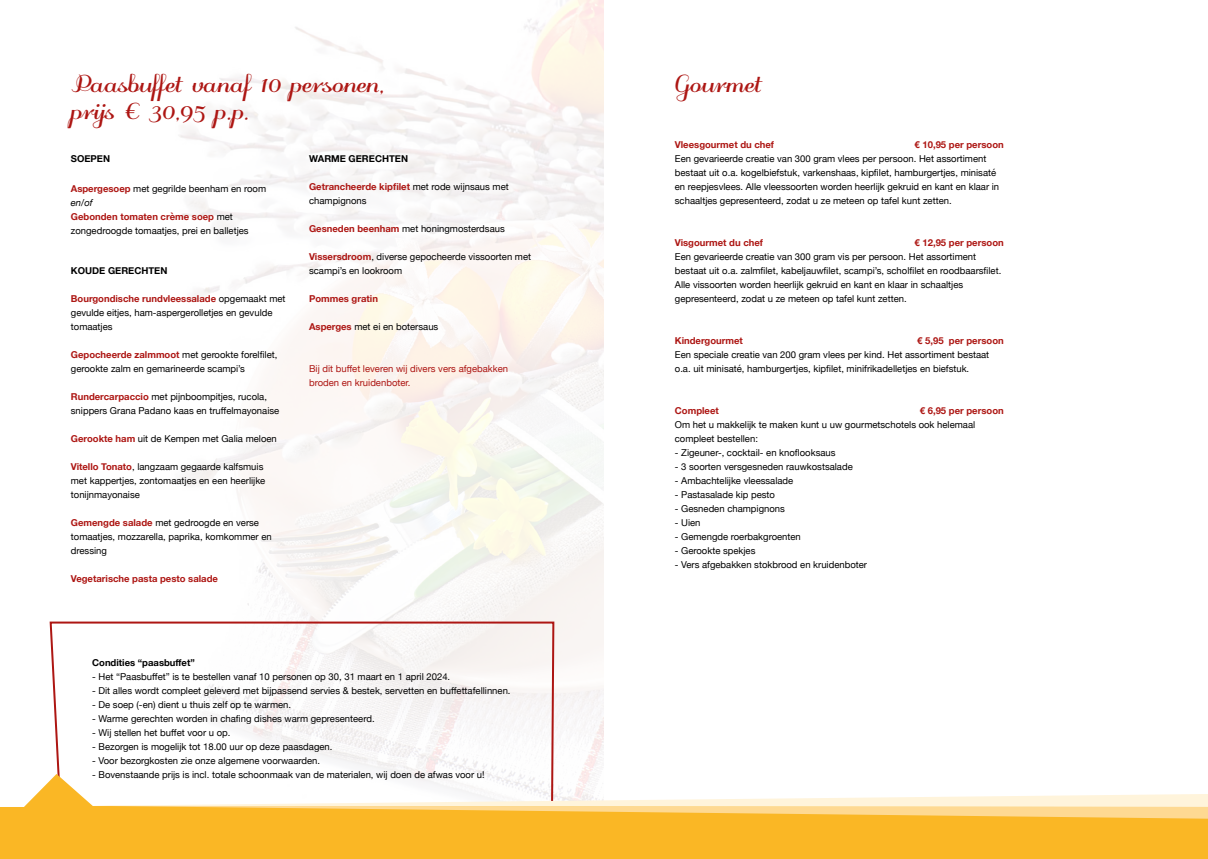
<style>
.page{position:relative;width:1208px;height:859px;background:#fff}
.page>*{position:absolute;margin:0;border:0;box-sizing:border-box;transform-origin:0 0}
.t1{font:700 30px/27px "odstemplik";color:#ad1613}
.t2{font:9.5px/14px "Helvetica Neue";color:#000}
.t3{font:700 9.5px "Helvetica Neue";color:#ad1613}
.t4{font:9.5px/14px "Helvetica Neue";color:#ad1613}
.t5{font:700 9.5px "Helvetica Neue";color:#000}
.s1{font-weight:700;color:#ad1613}
.s2{font-style:italic}
</style>
<div class="page">
<svg style="left:49px;top:620px;width:506px;height:154px"></svg>
<svg style="left:0;top:774px;width:1208px;height:85px;fill:#fab725"></svg>
<svg style="left:92px;top:794px;width:1116px;height:25px"></svg>
<h1 class="t1" style="left:71px;top:73px;width:316px">Paasbuffet vanaf 10 personen, prijs € 30,95 p.p.</h1>
<p class="t5" style="left:71px;top:151px;width:41px">SOEPEN</p>
<p class="t2" style="left:71px;top:183px;width:197px"><span class="s1">Aspergesoep</span> met gegrilde beenham en room <span class="s2">en/of<br></span><span class="s1">Gebonden tomaten crème soep</span> met zongedroogde tomaatjes, prei en balletjes</p>
<p class="t5" style="left:71px;top:264px;width:98px">KOUDE GERECHTEN</p>
<p class="t2" style="left:71px;top:293px;width:216px"><span class="s1">Bourgondische rundvleessalade</span> opgemaakt met gevulde eitjes, ham-aspergerolletjes en gevulde tomaatjes</p>
<p class="t2" style="left:71px;top:349px;width:208px"><span class="s1">Gepocheerde zalmmoot</span> met gerookte forelfilet, gerookte zalm en gemarineerde scampi’s</p>
<p class="t2" style="left:71px;top:391px;width:210px"><span class="s1">Rundercarpaccio</span> met pijnboompitjes, rucola, snippers Grana Padano kaas en truffelmayonaise</p>
<p class="t2" style="left:71px;top:433px;width:207px"><span class="s1">Gerookte ham</span> uit de Kempen met Galia meloen</p>
<p class="t2" style="left:71px;top:461px;width:196px"><span class="s1">Vitello Tonato</span>, langzaam gegaarde kalfsmuis met kappertjes, zontomaatjes en een heerlijke tonijnmayonaise</p>
<p class="t2" style="left:71px;top:517px;width:202px"><span class="s1">Gemengde salade</span> met gedroogde en verse tomaatjes, mozzarella, paprika, komkommer en dressing</p>
<p class="t3" style="left:71px;top:572px;width:149px">Vegetarische pasta pesto salade</p>
<p class="t5" style="left:309px;top:152px;width:100px">WARME GERECHTEN</p>
<p class="t2" style="left:309px;top:181px;width:201px"><span class="s1">Getrancheerde kipfilet</span> met rode wijnsaus met champignons</p>
<p class="t2" style="left:309px;top:223px;width:197px"><span class="s1">Gesneden beenham</span> met honingmosterdsaus</p>
<p class="t2" style="left:309px;top:251px;width:224px"><span class="s1">Vissersdroom</span>, diverse gepocheerde vissoorten met scampi’s en lookroom</p>
<p class="t3" style="left:309px;top:291px;width:70px">Pommes gratin</p>
<p class="t2" style="left:309px;top:321px;width:131px"><span class="s1">Asperges</span> met ei en botersaus</p>
<p class="t4" style="left:309px;top:363px;width:201px">Bij dit buffet leveren wij divers vers afgebakken broden en kruidenboter.</p>
<p class="t5" style="left:92px;top:655px;width:104px">Condities “paasbuffet”</p>
<p class="t2" style="left:92px;top:670px;width:359px">- Het “Paasbuffet” is te bestellen vanaf 10 personen op 30, 31 maart en 1 april 2024.</p>
<p class="t2" style="left:92px;top:684px;width:420px">- Dit alles wordt compleet geleverd met bijpassend servies &amp; bestek, servetten en buffettafellinnen.</p>
<p class="t2" style="left:92px;top:698px;width:201px">- De soep (-en) dient u thuis zelf op te warmen.</p>
<p class="t2" style="left:92px;top:712px;width:284px">- Warme gerechten worden in chafing dishes warm gepresenteerd.</p>
<p class="t2" style="left:92px;top:726px;width:140px">- Wij stellen het buffet voor u op.</p>
<p class="t2" style="left:92px;top:740px;width:242px">- Bezorgen is mogelijk tot 18.00 uur op deze paasdagen.</p>
<p class="t2" style="left:92px;top:754px;width:229px">- Voor bezorgkosten zie onze algemene voorwaarden.</p>
<p class="t2" style="left:92px;top:768px;width:394px">- Bovenstaande prijs is incl. totale schoonmaak van de materialen, wij doen de afwas voor u!</p>
<h1 class="t1" style="left:675px;top:73px;width:88px">Gourmet</h1>
<p class="t3" style="left:675px;top:137px;width:101px">Vleesgourmet du chef</p>
<p class="t3" style="left:914px;top:137px;width:91px">€ 10,95 per persoon</p>
<p class="t2" style="left:675px;top:152px;width:326px">Een gevarieerde creatie van 300 gram vlees per persoon. Het assortiment bestaat uit o.a. kogelbiefstuk, varkenshaas, kipfilet, hamburgertjes, minisaté en reepjesvlees. Alle vleessoorten worden heerlijk gekruid en kant en klaar in schaaltjes gepresenteerd, zodat u ze meteen op tafel kunt zetten.</p>
<p class="t3" style="left:675px;top:235px;width:90px">Visgourmet du chef</p>
<p class="t3" style="left:914px;top:235px;width:91px">€ 12,95 per persoon</p>
<p class="t2" style="left:675px;top:250px;width:328px">Een gevarieerde creatie van 300 gram vis per persoon. Het assortiment bestaat uit o.a. zalmfilet, kabeljauwfilet, scampi’s, scholfilet en roodbaarsfilet.<br>Alle vissoorten worden heerlijk gekruid en kant en klaar in schaaltjes gepresenteerd, zodat u ze meteen op tafel kunt zetten.</p>
<p class="t3" style="left:675px;top:333px;width:69px">Kindergourmet</p>
<p class="t3" style="left:917px;top:333px;width:88px">€ 5,95 per persoon</p>
<p class="t2" style="left:675px;top:348px;width:316px">Een speciale creatie van 200 gram vlees per kind. Het assortiment bestaat o.a. uit minisaté, hamburgertjes, kipfilet, minifrikadelletjes en biefstuk.</p>
<p class="t3" style="left:675px;top:403px;width:45px">Compleet</p>
<p class="t3" style="left:920px;top:403px;width:85px">€ 6,95 per persoon</p>
<p class="t2" style="left:675px;top:418px;width:302px">Om het u makkelijk te maken kunt u uw gourmetschotels ook helemaal compleet bestellen:</p>
<p class="t2" style="left:675px;top:446px;width:162px">- Zigeuner-, cocktail- en knoflooksaus</p>
<p class="t2" style="left:675px;top:460px;width:179px">- 3 soorten versgesneden rauwkostsalade</p>
<p class="t2" style="left:675px;top:474px;width:120px">- Ambachtelijke vleessalade</p>
<p class="t2" style="left:675px;top:488px;width:102px">- Pastasalade kip pesto</p>
<p class="t2" style="left:675px;top:502px;width:111px">- Gesneden champignons</p>
<p class="t2" style="left:675px;top:516px;width:27px">- Uien</p>
<p class="t2" style="left:675px;top:530px;width:127px">- Gemengde roerbakgroenten</p>
<p class="t2" style="left:675px;top:544px;width:82px">- Gerookte spekjes</p>
<p class="t2" style="left:675px;top:558px;width:194px">- Vers afgebakken stokbrood en kruidenboter</p>
</div>
